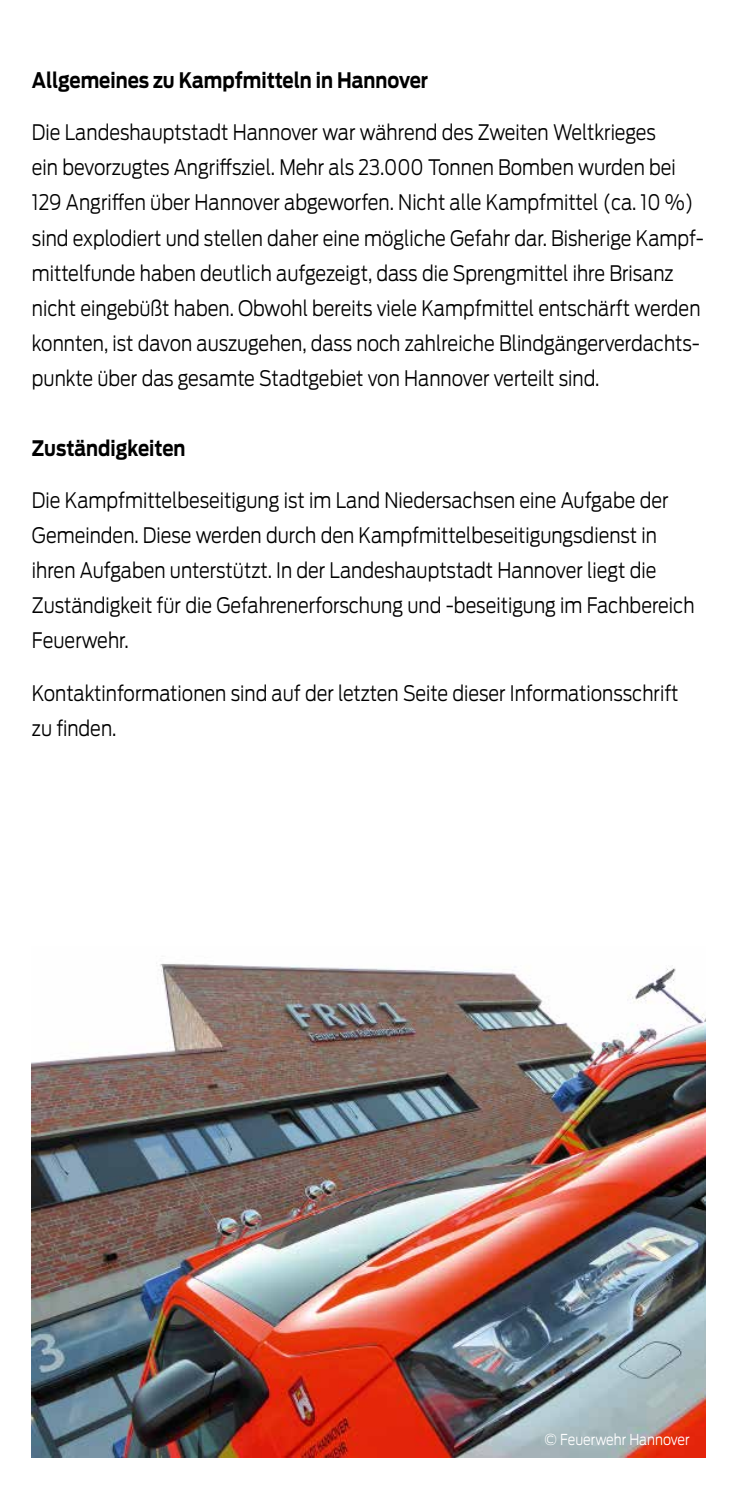
<style>
.page{position:relative;width:745px;height:1489px;background:#fff}
.page>*{position:absolute;margin:0;border:0;box-sizing:border-box;transform-origin:0 0}
.t1{font:300 21.25px/35px "Antenna";color:#000;scale:.85 1}
.t2{font:700 21.25px "Antenna";color:#000;scale:.85 1}
.t3{font:300 15px "Antenna";color:#fff}
</style>
<div class="page">
<img style="left:32px;top:963px;width:673px;height:493px">
<p class="t2" style="left:32px;top:67px;width:467px">allgemeines zu Kampfmitteln in hannover</p>
<p class="t1" style="left:32px;top:115px;width:791px">Die Landeshauptstadt Hannover war während des Zweiten Weltkrieges<br>ein bevorzugtes Angriffsziel. Mehr als 23.000 Tonnen Bomben wurden bei 129 Angriffen über Hannover abgeworfen. Nicht alle Kampfmittel (ca. 10 %) sind explodiert und stellen daher eine mögliche Gefahr dar. Bisherige Kampf&shy;mittelfunde haben deutlich aufgezeigt, dass die Sprengmittel ihre Brisanz nicht eingebüßt haben. Obwohl bereits viele Kampfmittel entschärft werden konnten, ist davon auszugehen, dass noch zahlreiche Blindgängerverdachts&shy;punkte über das gesamte Stadtgebiet von Hannover verteilt sind.</p>
<p class="t2" style="left:32px;top:435px;width:182px">Zuständigkeiten</p>
<p class="t1" style="left:32px;top:483px;width:780px">Die Kampfmittelbeseitigung ist im Land Niedersachsen eine Aufgabe der Gemeinden. Diese werden durch den Kampfmittelbeseitigungsdienst in ihren Aufgaben unterstützt. In der Landeshauptstadt Hannover liegt die Zuständigkeit für die Gefahrenerforschung und -beseitigung im Fachbereich Feuerwehr.</p>
<p class="t1" style="left:32px;top:675px;width:761px">Kontaktinformationen sind auf der letzten Seite dieser Informationsschrift zu finden.</p>
<p class="t3" style="left:544px;top:1430px;width:146px">© Feuerwehr Hannover</p>
</div>
